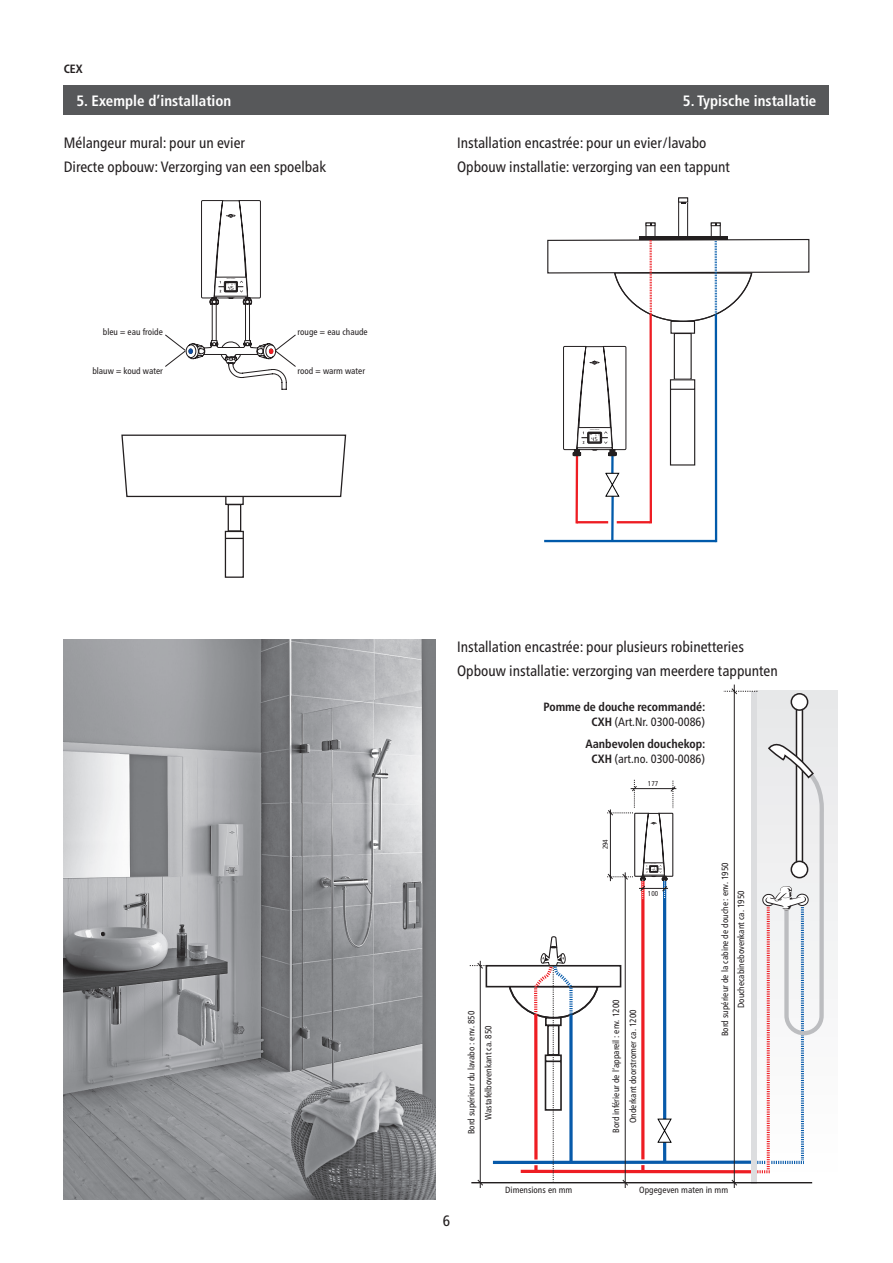
<style>
.page{position:relative;width:893px;height:1263px;background:#fff}
.page>*{position:absolute;margin:0;border:0;box-sizing:border-box;transform-origin:0 0}
.t1{font:condensed 15px/24.3px "Frutiger Neue LTW1 G";color:#231f20}
.t2{font:700 condensed 15px "Frutiger LTCE";color:#fff}
.t3{font:700 condensed 12px/14.4px "Frutiger Neue LTW1 G";color:#231f20;text-align:right}
.t4{font:condensed 9px/15.9px "Frutiger Neue LTW1 G";color:#231f20;text-align:center}
.t5{font:condensed 7.2px "Frutiger LT Std";color:#231f20}
.s1{font-weight:400}
</style>
<div class="page">
<div style="left:64px;top:85px;width:765px;height:30px;background:#57585a"></div>
<div style="left:225px;top:495px;width:19px;height:10px;background:#fff;border:1px solid #231f20"></div>
<div style="left:228px;top:504px;width:13px;height:28px;background:#fff;border:1px solid #231f20"></div>
<div style="left:225px;top:531px;width:19px;height:47px;border:1px solid #231f20"></div>
<svg style="left:226px;top:538px;width:17px;height:1px"></svg>
<svg style="left:121px;top:434px;width:225px;height:64px"></svg>
<div style="left:670px;top:321px;width:25px;height:13px;background:#fff;border:1px solid #231f20"></div>
<div style="left:674px;top:333px;width:18px;height:47px;background:#fff;border:1px solid #231f20"></div>
<svg style="left:669px;top:379px;width:27px;height:87px"></svg>
<hr style="left:575px;top:455px;width:3px;height:68px;background:#ee1d23">
<hr style="left:649px;top:314px;width:3px;height:209px;background:#ee1d23">
<hr style="left:577px;top:521px;width:31px;height:2px;background:#ee1d23">
<hr style="left:617px;top:521px;width:33px;height:2px;background:#ee1d23">
<hr style="left:611px;top:491px;width:3px;height:51px;background:#015aaa">
<hr style="left:611px;top:456px;width:3px;height:21px;background:#015aaa">
<hr style="left:715px;top:314px;width:2px;height:228px;background:#015aaa">
<svg style="left:547px;top:238px;width:262px;height:84px"></svg>
<hr style="left:544px;top:540px;width:171px;height:2px;background:#015aaa">
<svg style="left:605px;top:473px;width:14px;height:24px"></svg>
<svg style="left:646px;top:223px;width:9px;height:3px"></svg>
<div style="left:678px;top:198px;width:10px;height:40px;border:1px solid #231f20"></div>
<div style="left:678px;top:198px;width:10px;height:4px;border:1px solid #231f20"></div>
<div style="left:711px;top:223px;width:10px;height:15px;background:#fff;border:1px solid #231f20"></div>
<svg style="left:711px;top:223px;width:10px;height:3px"></svg>
<hr style="left:640px;top:236px;width:88px;height:4px;background:#231f20">
<svg style="left:679px;top:198px;width:9px;height:6px"></svg>
<div style="left:563px;top:346px;width:63px;height:104px;border:1px solid #231f20"></div>
<svg style="left:573px;top:346px;width:43px;height:110px"></svg>
<div style="left:756px;top:691px;width:81px;height:492px;background:#f4f5f5"></div>
<div style="left:486px;top:965px;width:135px;height:22px;background:#fff;border:2px solid #231f20"></div>
<svg style="left:493px;top:1160px;width:129px;height:4px"></svg>
<hr style="left:521px;top:1170px;width:231px;height:3px;background:#ee1d23">
<hr style="left:471px;top:1182px;width:341px;height:1px;background:#231f20">
<svg style="left:737px;top:690px;width:89px;height:483px"></svg>
<svg style="left:508px;top:936px;width:92px;height:245px"></svg>
<hr style="left:480px;top:961px;width:1px;height:227px;background:#231f20">
<svg style="left:469px;top:963px;width:18px;height:223px"></svg>
<svg style="left:622px;top:684px;width:115px;height:504px"></svg>
<svg style="left:607px;top:780px;width:70px;height:119px"></svg>
<img style="left:64px;top:639px;width:372px;height:560px">
<svg style="left:165px;top:200px;width:131px;height:190px"></svg>
<h2 class="t3" style="left:64px;top:62px;width:20px">CEX</h2>
<h1 class="t2" style="left:76px;top:92px;width:156px">5. Exemple d’installation</h1>
<h1 class="t2" style="left:683px;top:92px;width:135px">5. Typische installatie</h1>
<h1 class="t1" style="left:64px;top:130px;width:264px">Mélangeur mural: pour un evier<br>Directe opbouw: Verzorging van een spoelbak</h1>
<h1 class="t1" style="left:457px;top:130px;width:274px">Installation encastrée: pour un evier/lavabo<br>Opbouw installatie: verzorging van een tappunt</h1>
<p class="t4" style="left:103px;top:324px;width:62px">bleu = eau froide</p>
<p class="t4" style="left:92px;top:363px;width:72px">blauw = koud water</p>
<p class="t4" style="left:298px;top:324px;width:72px">rouge = eau chaude</p>
<p class="t4" style="left:298px;top:363px;width:69px">rood = warm water</p>
<h1 class="t1" style="left:457px;top:634px;width:322px">Installation encastrée: pour plusieurs robinetteries<br>Opbouw installatie: verzorging van meerdere tappunten</h1>
<h2 class="t3" style="left:543px;top:700px;width:164px">Pomme de douche recommandé:<br>CXH <span class="s1">(Art.Nr. 0300-0086)</span></h2>
<h2 class="t3" style="left:585px;top:737px;width:121px;text-align:center">Aanbevolen douchekop:<br>CXH <span class="s1">(art.no. 0300-0086)</span></h2>
<p class="t5" style="left:601px;top:849px;width:12px;rotate:-90deg">294</p>
<p class="t5" style="left:648px;top:780px;width:12px">177</p>
<p class="t5" style="left:648px;top:889px;width:12px">100</p>
<p class="t4" style="left:463px;top:1134px;width:125px;rotate:-90deg">Bord supérieur du lavabo : env. 850</p>
<p class="t4" style="left:608px;top:1133px;width:135px;rotate:-90deg">Bord inférieur de l‘appareil : env. 1200</p>
<p class="t4" style="left:480px;top:1120px;width:96px;rotate:-90deg">Wastafelbovenkant ca. 850</p>
<p class="t4" style="left:625px;top:1123px;width:115px;rotate:-90deg">Onderkant doorstromer ca. 1200</p>
<p class="t4" style="left:717px;top:1036px;width:175px;rotate:-90deg">Bord supérieur de la cabine de douche : env. 1950<br>Douchecabinebovenkant ca. 1950</p>
<h1 class="t1" style="left:443px;top:1209px;width:9px">6</h1>
<p class="t4" style="left:505px;top:1182px;width:69px">Dimensions en mm</p>
<p class="t4" style="left:639px;top:1182px;width:90px">Opgegeven maten in mm</p>
</div>
